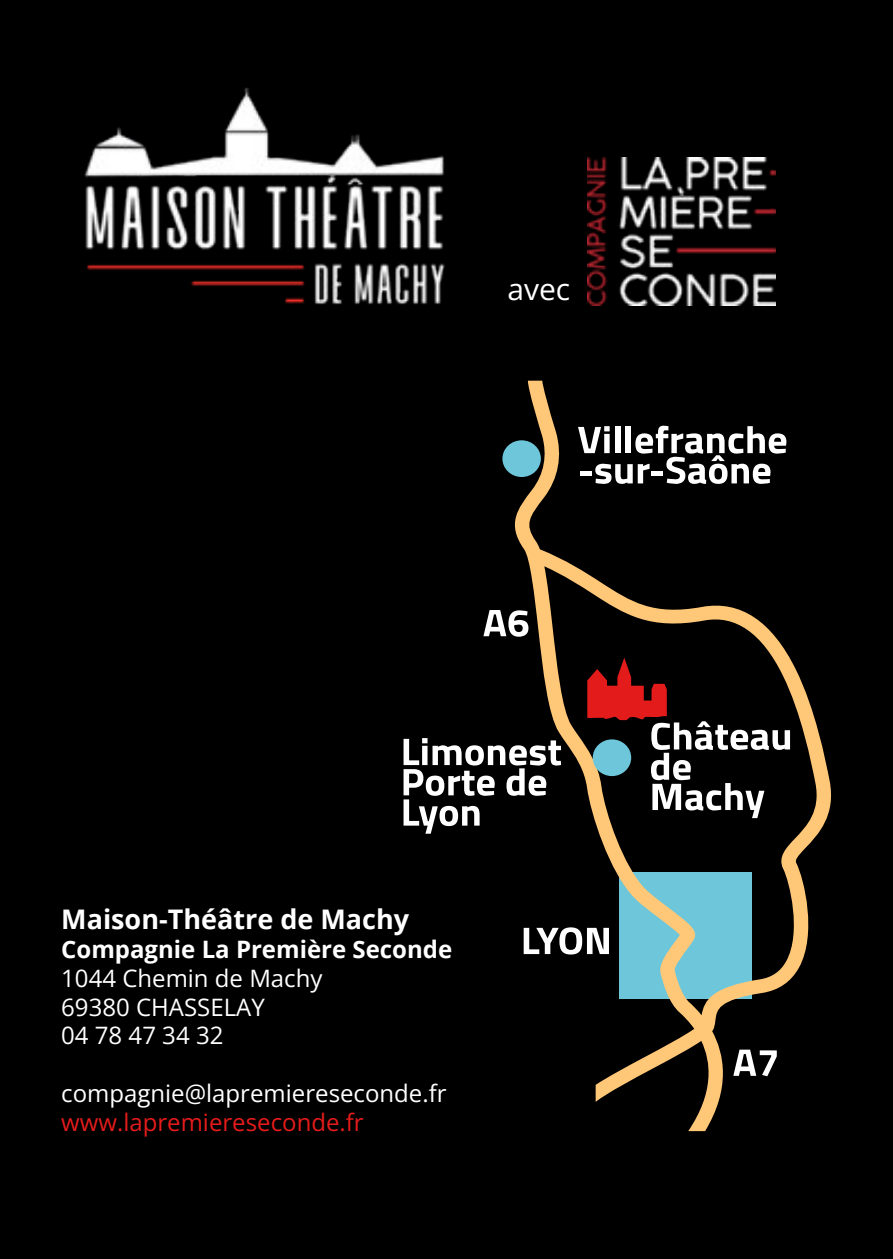
<style>
.page{position:relative;width:893px;height:1259px;background:#000}
.page>*{position:absolute;margin:0;border:0;box-sizing:border-box;transform-origin:0 0}
.t1{font:30px "Open Sans";color:#fff}
.t2{font:700 27px "Open Sans";color:#fff}
.t3{font:24px/28.8px "Open Sans";color:#fff}
.t4{font:700 24px "Open Sans";color:#fff}
.t5{font:24px "Open Sans";color:#e41b1b}
</style>
<div class="page">
<img style="left:84px;top:88px;width:361px;height:217px">
<img style="left:588px;top:157px;width:188px;height:148px">
<svg style="left:506px;top:381px;width:326px;height:750px"></svg>
<div style="left:502px;top:440px;width:39px;height:37px;background:#6dc6da;border-radius:50%"></div>
<svg style="left:578px;top:426px;width:208px;height:58px"></svg>
<svg style="left:404px;top:738px;width:157px;height:95px"></svg>
<svg style="left:587px;top:657px;width:203px;height:161px"></svg>
<svg style="left:524px;top:927px;width:85px;height:27px"></svg>
<svg style="left:733px;top:1049px;width:44px;height:27px"></svg>
<svg style="left:483px;top:610px;width:45px;height:26px"></svg>
<p class="t1" style="left:507px;top:269px;width:64px">avec</p>
<p class="t2" style="left:61px;top:900px;width:349px">Maison-Théâtre de Machy</p>
<p class="t4" style="left:61px;top:932px;width:393px">Compagnie La Première Seconde</p>
<p class="t3" style="left:61px;top:963px;width:263px">1044 Chemin de Machy<br>69380 CHASSELAY<br>04 78 47 34 32</p>
<p class="t3" style="left:61px;top:1078px;width:387px">compagnie@lapremiereseconde.fr</p>
<p class="t5" style="left:61px;top:1105px;width:304px">www.lapremiereseconde.fr</p>
</div>
